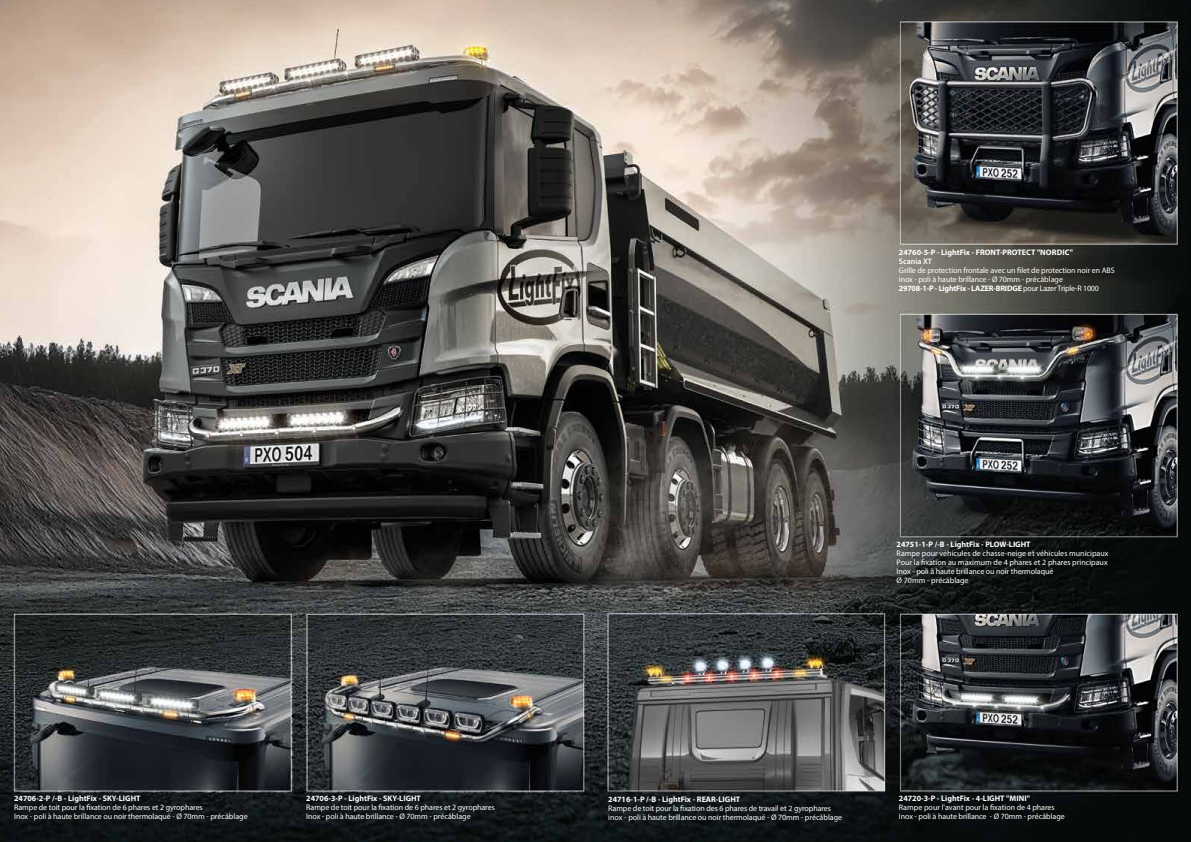
<style>
.page{position:relative;width:1191px;height:842px;background:#fff}
.page>*{position:absolute;margin:0;border:0;box-sizing:border-box;transform-origin:0 0}
.t1{font:8px/9px "Myriad Pro";letter-spacing:-.01em;color:#fff}
.t2{font:700 8px "Myriad Pro";color:#fff}
.t3{font:600 8px "Myriad Pro";color:#fff}
.s1{font-weight:700}
</style>
<div class="page">
<img style="left:0;top:0;width:1191px;height:842px">
<p class="t2" style="left:14px;top:793px;width:128px">24706-2-P /-B - LightFix - SKY-LIGHT</p>
<p class="t1" style="left:14px;top:803px;width:235px">Rampe de toit pour la fixation de 6 phares et 2 gyrophares<br>Inox - poli à haute brillance ou noir thermolaqué - Ø 70mm - précâblage</p>
<p class="t2" style="left:306px;top:793px;width:116px">24706-3-P - LightFix - SKY-LIGHT</p>
<p class="t1" style="left:306px;top:803px;width:190px">Rampe de toit pour la fixation de 6 phares et 2 gyrophares<br>Inox - poli à haute brillance - Ø 70mm - précâblage</p>
<p class="t2" style="left:899px;top:248px;width:176px">24760-5-P - LightFix - FRONT-PROTECT "NORDIC"</p>
<p class="t3" style="left:899px;top:257px;width:35px">Scania XT</p>
<p class="t1" style="left:899px;top:266px;width:217px">Grille de protection frontale avec un filet de protection noir en ABS inox - poli à haute brillance - Ø 70mm - précâblage<br><span class="s1">29708-1-P - LightFix - LAZER-BRIDGE</span> pour Lazer Triple-R 1000</p>
<p class="t2" style="left:896px;top:539px;width:135px">24751-1-P /-B - LightFix - PLOW-LIGHT</p>
<p class="t1" style="left:896px;top:548px;width:213px">Rampe pour véhicules de chasse-neige et véhicules municipaux Pour la fixation au maximum de 4 phares et 2 phares principaux Inox - poli à haute brillance ou noir thermolaqué<br>Ø 70mm - précâblage</p>
<p class="t2" style="left:608px;top:794px;width:133px">24716-1-P /-B - LightFix - REAR-LIGHT</p>
<p class="t1" style="left:608px;top:803px;width:235px">Rampe de toit pour la fixation des 6 phares de travail et 2 gyrophares inox - poli à haute brillance ou noir thermolaqué - Ø 70mm - précâblage</p>
<p class="t2" style="left:899px;top:793px;width:133px">24720-3-P - LightFix - 4-LIGHT "MINI"</p>
<p class="t1" style="left:899px;top:803px;width:168px">Rampe pour l'avant pour la fixation de 4 phares<br>Inox - poli à haute brillance - Ø 70mm - précâblage</p>
</div>
